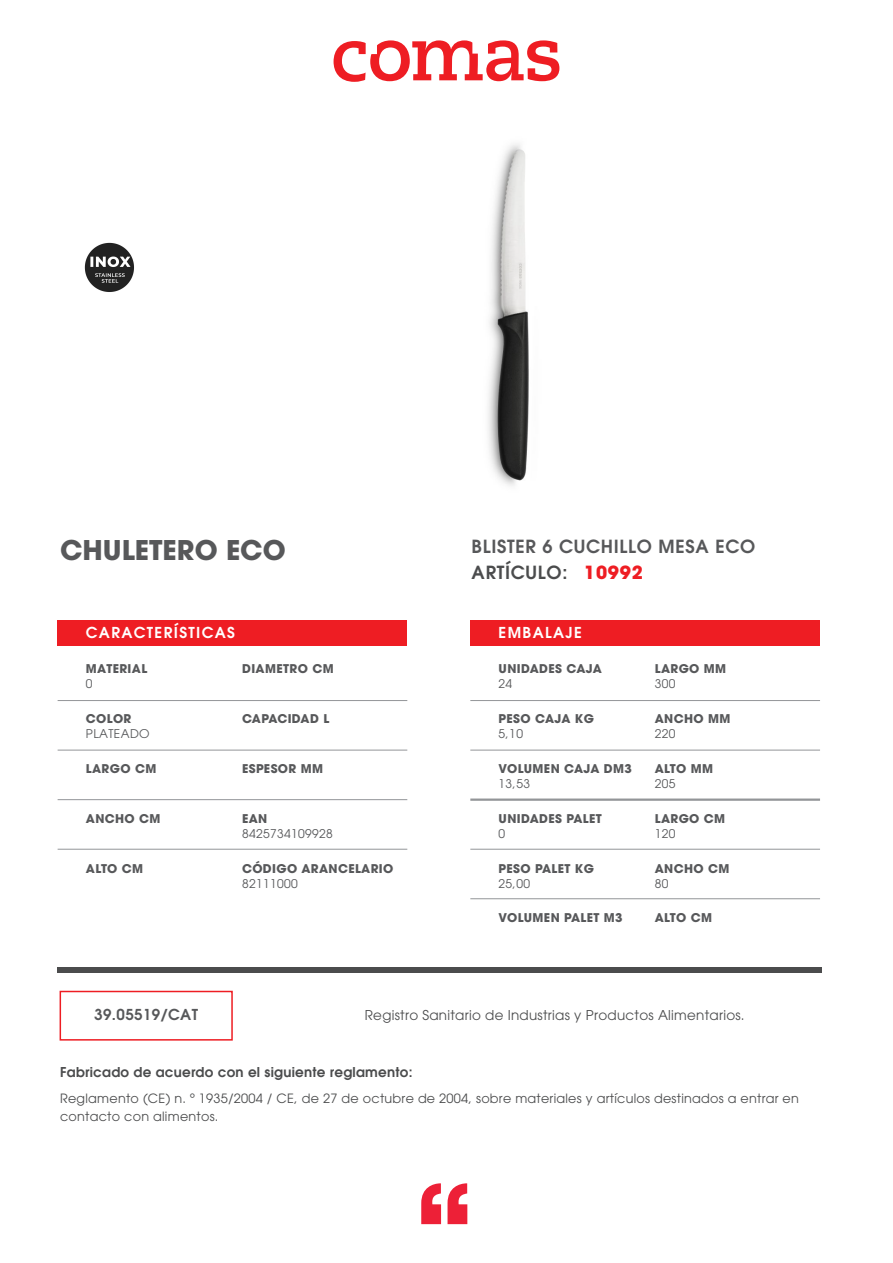
<style>
.page{position:relative;width:893px;height:1263px;background:#fff}
.page>*{position:absolute;margin:0;border:0;box-sizing:border-box;transform-origin:0 0}
.t1{font:700 27px "Avant Garde";color:#57585a}
.t2{font:600 18px/25.7px "Avant Garde";letter-spacing:.04em;color:#57585a}
.t3{font:600 15px "Avant Garde";letter-spacing:.09em;color:#fff}
.t4{font:600 15px "Avant Garde";letter-spacing:.03em;color:#57585a}
.t5{font:13.5px "Avant Garde";letter-spacing:.02em;color:#4b4c4d}
.t6{font:600 13.5px "Avant Garde";letter-spacing:.02em;color:#4b4c4d}
.t7{font:12.75px/18px "Avant Garde";letter-spacing:.02em;color:#4b4c4d}
.t8{font:700 12px "Avant Garde";letter-spacing:.03em;color:#57585a}
.t9{font:12px "Avant Garde";letter-spacing:.03em;color:#57585a}
.t10{font:700 12px "Avant Garde";letter-spacing:.01em;color:#57585a}
.s1{color:#4b4c4d}
.s2{font-weight:700;color:#ee1d23}
</style>
<div class="page">
<svg style="left:421px;top:1183px;width:20px;height:41px"></svg>
<svg style="left:448px;top:1183px;width:19px;height:41px"></svg>
<svg style="left:334px;top:40px;width:225px;height:42px"></svg>
<div style="left:58px;top:620px;width:349px;height:25px;background:#ee1d23"></div>
<div style="left:58px;top:967px;width:764px;height:6px;background:#4b4c4d"></div>
<hr style="left:58px;top:700px;width:349px;height:1px;background:#939598">
<hr style="left:58px;top:750px;width:349px;height:1px;background:#939598">
<hr style="left:58px;top:799px;width:349px;height:1px;background:#939598">
<hr style="left:58px;top:849px;width:349px;height:1px;background:#939598">
<div style="left:470px;top:620px;width:350px;height:25px;background:#ee1d23"></div>
<hr style="left:470px;top:700px;width:350px;height:1px;background:#939598">
<hr style="left:470px;top:750px;width:350px;height:1px;background:#939598">
<hr style="left:470px;top:798px;width:350px;height:3px;background:#939598">
<hr style="left:470px;top:849px;width:350px;height:1px;background:#939598">
<hr style="left:470px;top:898px;width:350px;height:1px;background:#939598">
<div style="left:60px;top:991px;width:173px;height:49px;border:2px solid #ee1d23"></div>
<img style="left:84px;top:242px;width:50px;height:50px">
<img style="left:488px;top:144px;width:41px;height:342px">
<h1 class="t1" style="left:60px;top:532px;width:227px">CHULETERO ECO</h1>
<h2 class="t2" style="left:472px;top:533px;width:285px">BLISTER 6 CUCHILLO MESA ECO<br><span class="s1">ARTÍCULO:</span> <span class="s2">10992</span></h2>
<p class="t3" style="left:86px;top:623px;width:151px">CARACTERÍSTICAS</p>
<p class="t8" style="left:86px;top:661px;width:63px">MATERIAL</p>
<p class="t9" style="left:86px;top:677px;width:8px">0</p>
<p class="t8" style="left:242px;top:661px;width:93px">DIAMETRO CM</p>
<p class="t8" style="left:86px;top:711px;width:47px">COLOR</p>
<p class="t9" style="left:86px;top:727px;width:65px">PLATEADO</p>
<p class="t10" style="left:242px;top:711px;width:89px">CAPACIDAD L</p>
<p class="t8" style="left:86px;top:761px;width:72px">LARGO CM</p>
<p class="t8" style="left:242px;top:761px;width:83px">ESPESOR MM</p>
<p class="t8" style="left:86px;top:810px;width:76px">ANCHO CM</p>
<p class="t8" style="left:242px;top:810px;width:27px">EAN</p>
<p class="t9" style="left:242px;top:826px;width:92px">8425734109928</p>
<p class="t3" style="left:499px;top:623px;width:85px">EMBALAJE</p>
<p class="t8" style="left:499px;top:661px;width:105px">UNIDADES CAJA</p>
<p class="t9" style="left:499px;top:677px;width:15px">24</p>
<p class="t8" style="left:499px;top:711px;width:97px">PESO CAJA KG</p>
<p class="t9" style="left:499px;top:727px;width:26px">5,10</p>
<p class="t8" style="left:499px;top:761px;width:135px">VOLUMEN CAJA DM3</p>
<p class="t9" style="left:499px;top:777px;width:33px">13,53</p>
<p class="t8" style="left:499px;top:810px;width:105px">UNIDADES PALET</p>
<p class="t9" style="left:499px;top:826px;width:8px">0</p>
<p class="t8" style="left:655px;top:661px;width:73px">LARGO MM</p>
<p class="t9" style="left:655px;top:677px;width:22px">300</p>
<p class="t8" style="left:655px;top:711px;width:77px">ANCHO MM</p>
<p class="t9" style="left:655px;top:727px;width:22px">220</p>
<p class="t8" style="left:655px;top:761px;width:60px">ALTO MM</p>
<p class="t9" style="left:655px;top:777px;width:22px">205</p>
<p class="t8" style="left:655px;top:810px;width:72px">LARGO CM</p>
<p class="t9" style="left:655px;top:826px;width:22px">120</p>
<p class="t8" style="left:86px;top:860px;width:59px">ALTO CM</p>
<p class="t8" style="left:242px;top:860px;width:153px">CÓDIGO ARANCELARIO</p>
<p class="t9" style="left:242px;top:876px;width:57px">82111000</p>
<p class="t8" style="left:499px;top:860px;width:97px">PESO PALET KG</p>
<p class="t9" style="left:499px;top:876px;width:33px">25,00</p>
<p class="t8" style="left:499px;top:910px;width:126px">VOLUMEN PALET M3</p>
<p class="t8" style="left:655px;top:860px;width:76px">ANCHO CM</p>
<p class="t9" style="left:655px;top:876px;width:15px">80</p>
<p class="t8" style="left:655px;top:910px;width:59px">ALTO CM</p>
<p class="t4" style="left:94px;top:1005px;width:105px">39.05519/CAT</p>
<p class="t5" style="left:365px;top:1007px;width:381px">Registro Sanitario de Industrias y Productos Alimentarios.</p>
<p class="t6" style="left:60px;top:1063px;width:354px">Fabricado de acuerdo con el siguiente reglamento:</p>
<p class="t7" style="left:60px;top:1090px;width:740px">Reglamento (CE) n. º 1935/2004 / CE, de 27 de octubre de 2004, sobre materiales y artículos destinados a entrar en contacto con alimentos.</p>
</div>
